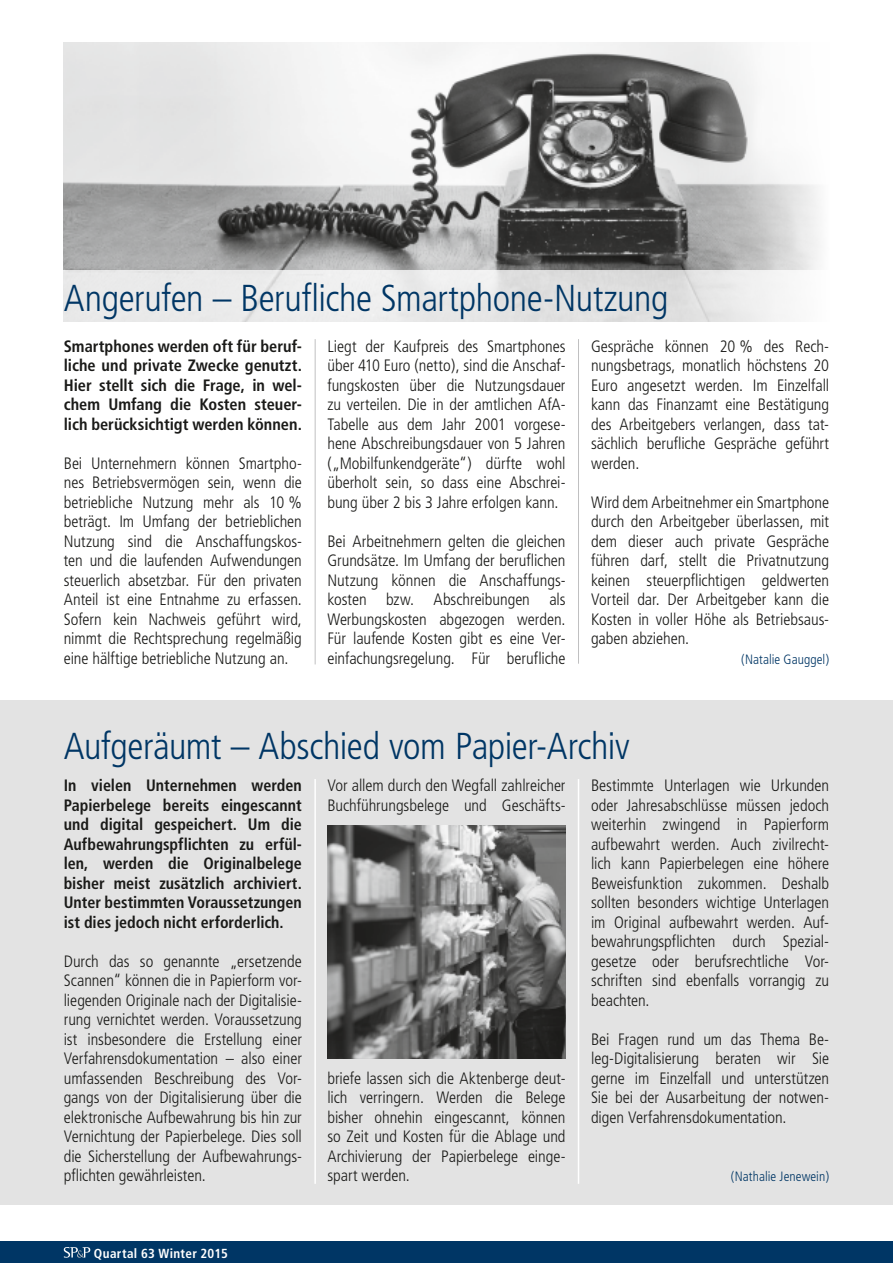
<style>
.page{position:relative;width:893px;height:1263px;background:#fff}
.page>*{position:absolute;margin:0;border:0;box-sizing:border-box;transform-origin:0 0}
.t1{font:300 condensed 37.5px "Frutiger";letter-spacing:-.01em;color:#003665}
.t2{font:300 condensed 16.5px/19.5px "Frutiger";letter-spacing:-.005em;color:#1a1a18;text-align:justify}
.t3{font:700 condensed 16.5px/19.5px "Frutiger";color:#1a1a18;text-align:justify}
.t4{font:300 condensed 13.5px "Frutiger";letter-spacing:.005em;color:#003665}
.t5{font:700 condensed 13.05px "Frutiger";letter-spacing:.025em;color:#fff}
</style>
<div class="page">
<div style="left:0;top:1242px;width:893px;height:21px;background:#003665"></div>
<svg style="left:64px;top:1247px;width:26px;height:11px"></svg>
<div style="left:0;top:701px;width:893px;height:504px;background:#e3e3e3"></div>
<hr style="left:578px;top:339px;width:1px;height:325px;background:#c0c0c1">
<hr style="left:315px;top:339px;width:1px;height:325px;background:#c0c0c1">
<img style="left:64px;top:43px;width:755px;height:228px">
<svg style="left:64px;top:271px;width:723px;height:51px;fill:#e9e9e9"></svg>
<hr style="left:578px;top:779px;width:1px;height:405px;background:#fff">
<hr style="left:314px;top:779px;width:2px;height:405px;background:#fff">
<img style="left:327px;top:825px;width:239px;height:233px">
<h1 class="t1" style="left:64px;top:276px;width:606px">Angerufen – Berufliche Smartphone-Nutzung</h1>
<p class="t3" style="left:64px;top:336px;width:240px">Smartphones werden oft für beruf&shy;liche und private Zwecke genutzt.<br>Hier stellt sich die Frage, in wel&shy;chem Umfang die Kosten steuer&shy;lich berücksichtigt werden können.</p>
<p class="t2" style="left:64px;top:454px;width:240px">Bei Unternehmern können Smartpho&shy;nes Betriebsvermögen sein, wenn die betriebliche Nutzung mehr als 10 % beträgt. Im Umfang der betrieblichen Nutzung sind die Anschaffungskos&shy;ten und die laufenden Aufwendungen steuerlich absetzbar. Für den privaten Anteil ist eine Entnahme zu erfassen.<br>Sofern kein Nachweis geführt wird, nimmt die Rechtsprechung regelmäßig eine hälftige betriebliche Nutzung an.</p>
<p class="t2" style="left:327px;top:337px;width:240px">Liegt der Kaufpreis des Smartphones über 410 Euro (netto), sind die Anschaf&shy;fungskosten über die Nutzungsdauer zu verteilen. Die in der amtlichen AfA-Tabelle aus dem Jahr 2001 vorgese&shy;hene Abschreibungsdauer von 5 Jahren („Mobilfunkendgeräte“) dürfte wohl überholt sein, so dass eine Abschrei&shy;bung über 2 bis 3 Jahre erfolgen kann.</p>
<p class="t2" style="left:327px;top:532px;width:240px">Bei Arbeitnehmern gelten die gleichen Grundsätze. Im Umfang der beruflichen Nutzung können die Anschaffungs&shy;kosten bzw. Abschreibungen als Werbungskosten abgezogen werden.<br>Für laufende Kosten gibt es eine Ver&shy;einfachungsregelung. Für berufliche</p>
<p class="t2" style="left:591px;top:337px;width:240px">Gespräche können 20 % des Rech&shy;nungsbetrags, monatlich höchstens 20<br>Euro angesetzt werden. Im Einzelfall kann das Finanzamt eine Bestätigung des Arbeitgebers verlangen, dass tat&shy;sächlich berufliche Gespräche geführt werden.</p>
<p class="t2" style="left:591px;top:493px;width:240px">Wird dem Arbeitnehmer ein Smartphone durch den Arbeitgeber überlassen, mit dem dieser auch private Gespräche führen darf, stellt die Privatnutzung keinen steuerpflichtigen geldwerten Vorteil dar. Der Arbeitgeber kann die Kosten in voller Höhe als Betriebsaus&shy;gaben abziehen.</p>
<p class="t4" style="left:741px;top:651px;width:90px">(Natalie Gauggel)</p>
<h1 class="t1" style="left:64px;top:725px;width:568px">Aufgeräumt – Abschied vom Papier-Archiv</h1>
<p class="t3" style="left:64px;top:776px;width:240px">In vielen Unternehmen werden Papierbelege bereits eingescannt und digital gespeichert. Um die Aufbewahrungspflichten zu erfül&shy;len, werden die Originalbelege bisher meist zusätzlich archiviert.<br>Unter bestimmten Voraussetzungen ist dies jedoch nicht erforderlich.</p>
<p class="t2" style="left:64px;top:951px;width:240px">Durch das so genannte „ersetzende Scannen“ können die in Papierform vor&shy;liegenden Originale nach der Digitalisie&shy;rung vernichtet werden. Voraussetzung ist insbesondere die Erstellung einer Verfahrensdokumentation – also einer umfassenden Beschreibung des Vor&shy;gangs von der Digitalisierung über die elektronische Aufbewahrung bis hin zur Vernichtung der Papierbelege. Dies soll die Sicherstellung der Aufbewahrungs&shy;pflichten gewährleisten.</p>
<p class="t2" style="left:327px;top:776px;width:240px">Vor allem durch den Wegfall zahlreicher<br>Buchführungsbelege und Geschäfts-</p>
<p class="t2" style="left:591px;top:776px;width:240px">Bestimmte Unterlagen wie Urkunden oder Jahresabschlüsse müssen jedoch weiterhin zwingend in Papierform aufbewahrt werden. Auch zivilrecht&shy;lich kann Papierbelegen eine höhere Beweisfunktion zukommen. Deshalb sollten besonders wichtige Unterlagen im Original aufbewahrt werden. Auf&shy;bewahrungspflichten durch Spezial&shy;gesetze oder berufsrechtliche Vor&shy;schriften sind ebenfalls vorrangig zu beachten.</p>
<p class="t2" style="left:591px;top:1029px;width:240px">Bei Fragen rund um das Thema Be&shy;leg-Digitalisierung beraten wir Sie gerne im Einzelfall und unterstützen Sie bei der Ausarbeitung der notwen&shy;digen Verfahrensdokumentation.</p>
<p class="t2" style="left:327px;top:1068px;width:240px">briefe lassen sich die Aktenberge deut&shy;lich verringern. Werden die Belege bisher ohnehin eingescannt, können so Zeit und Kosten für die Ablage und Archivierung der Papierbelege einge&shy;spart werden.</p>
<p class="t4" style="left:731px;top:1169px;width:100px">(Nathalie Jenewein)</p>
<p class="t5" style="left:94px;top:1245px;width:135px">Quartal 63 Winter 2015</p>
</div>
